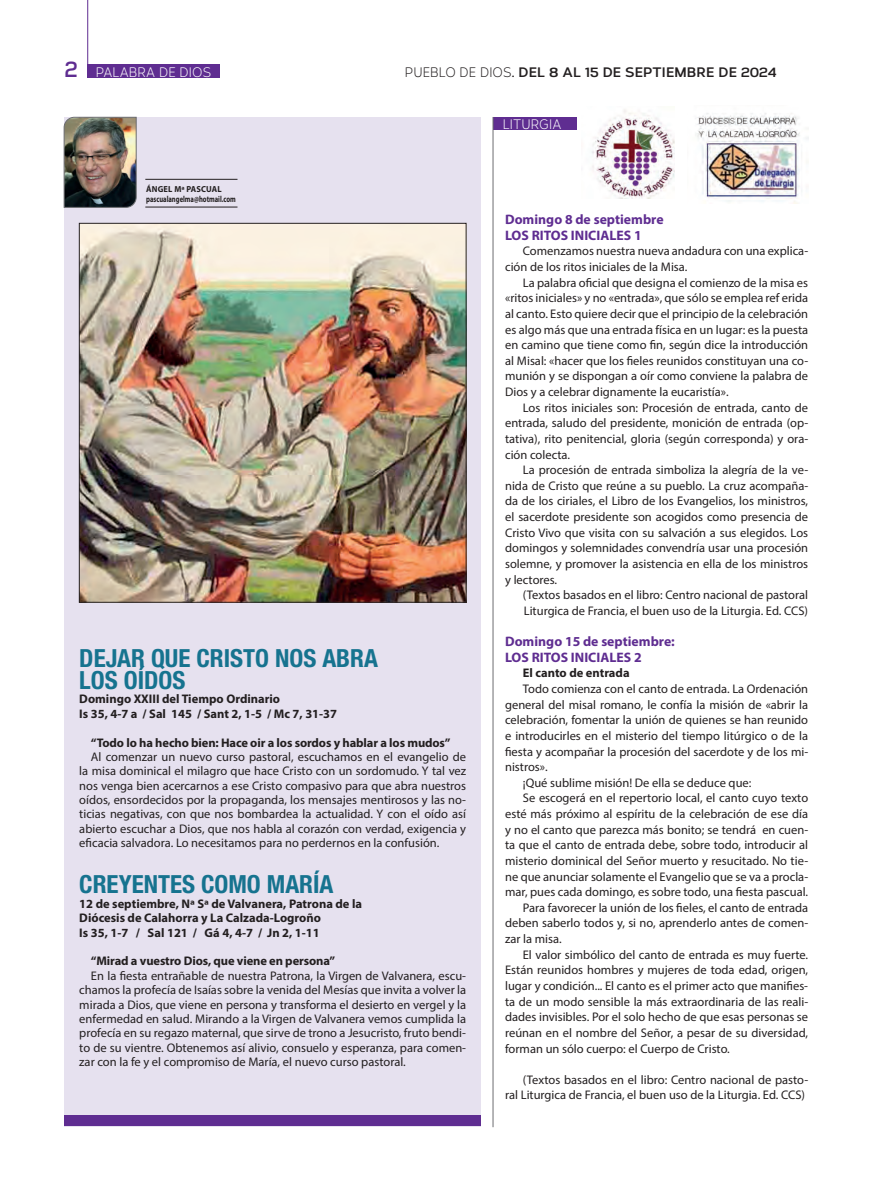
<style>
.page{position:relative;width:872px;height:1191px;background:#fff}
.page>*{position:absolute;margin:0;border:0;box-sizing:border-box;transform-origin:0 0}
.t1{font:700 condensed 25px/22.5px "Helvetica Neue LT Std";color:#16738f}
.t2{font:700 22.5px "Corbert";color:#5f2d91;scale:.9 1}
.t3{font:700 13.75px/15.6px "Myriad Pro";color:#5f2d91}
.t4{font:700 13.75px "Corbert";letter-spacing:.01em;color:#231f20}
.t5{font:13.75px "Corbert";letter-spacing:.01em;color:#fff;scale:.9 1}
.t6{font:12.5px/15.6px "Myriad Pro";color:#231f20;text-align:justify}
.t7{font:700 12.5px/14.4px "Myriad Pro";color:#231f20}
.t8{font:700 8.75px/10px "Myriad Pro";color:#231f20;scale:.95 1}
.s1{font-weight:400}
</style>
<div class="page">
<div style="left:64px;top:117px;width:416px;height:1009px;background:#e6e1ef"></div>
<div style="left:88px;top:65px;width:132px;height:13px;background:#5f2d91"></div>
<hr style="left:87px;top:0;width:1px;height:78px;background:#5f2d91">
<img style="left:63px;top:117px;width:74px;height:91px">
<hr style="left:145px;top:207px;width:92px;height:1px;background:#231f20">
<hr style="left:145px;top:179px;width:92px;height:1px;background:#231f20">
<div style="left:64px;top:1114px;width:416px;height:11px;background:#5f2d91"></div>
<div style="left:493px;top:117px;width:83px;height:12px;background:#5f2d91"></div>
<hr style="left:493px;top:117px;width:1px;height:1010px;background:#6c6d70">
<img style="left:81px;top:225px;width:383px;height:375px">
<div style="left:79px;top:223px;width:387px;height:379px;border:1px solid #231f20"></div>
<img style="left:591px;top:109px;width:83px;height:89px">
<img style="left:695px;top:113px;width:114px;height:90px">
<h2 class="t2" style="left:65px;top:52px;width:16px">2</h2>
<p class="t5" style="left:96px;top:62px;width:130px">PALABRA DE DIOS</p>
<p class="t4" style="left:405px;top:62px;width:373px"><span class="s1">PUEBLO DE DIOS</span>. DEL 8 AL 15 DE SEPTIEMBRE DE 2024</p>
<p class="t8" style="left:146px;top:184px;width:96px">ÁNGEL Mª PASCUAL pascualangelma@hotmail.com</p>
<h1 class="t1" style="left:79px;top:646px;width:300px">DEJAR QUE CRISTO NOS ABRA<br>LOS OÍDOS</h1>
<p class="t7" style="left:79px;top:691px;width:259px">Domingo XXIII del Tiempo Ordinario<br>Is 35, 4-7 a / Sal 145 / Sant 2, 1-5 / Mc 7, 31-37</p>
<p class="t7" style="left:91px;top:734px;width:361px">“Todo lo ha hecho bien: Hace oir a los sordos y hablar a los mudos”</p>
<p class="t6" style="left:79px;top:749px;width:388px;line-height:14.4px;text-indent:12px">Al comenzar un nuevo curso pastoral, escuchamos en el evangelio de la misa dominical el milagro que hace Cristo con un sordomudo. Y tal vez nos venga bien acercarnos a ese Cristo compasivo para que abra nuestros oídos, ensordecidos por la propaganda, los mensajes mentirosos y las no&shy;ticias negativas, con que nos bombardea la actualidad. Y con el oído así abierto escuchar a Dios, que nos habla al corazón con verdad, exigencia y eficacia salvadora. Lo necesitamos para no perdernos en la confusión.</p>
<h1 class="t1" style="left:79px;top:873px;width:256px">CREYENTES COMO MARÍA</h1>
<p class="t7" style="left:79px;top:896px;width:284px">12 de septiembre, Nª Sª de Valvanera, Patrona de la<br>Diócesis de Calahorra y La Calzada-Logroño<br>Is 35, 1-7 / Sal 121 / Gá 4, 4-7 / Jn 2, 1-11</p>
<p class="t7" style="left:91px;top:953px;width:246px">“Mirad a vuestro Dios, que viene en persona”</p>
<p class="t6" style="left:79px;top:968px;width:388px;line-height:14.4px;text-indent:12px">En la fiesta entrañable de nuestra Patrona, la Virgen de Valvanera, escu&shy;chamos la profecía de Isaías sobre la venida del Mesías que invita a volver la mirada a Dios, que viene en persona y transforma el desierto en vergel y la enfermedad en salud. Mirando a la Virgen de Valvanera vemos cumplida la profecía en su regazo maternal, que sirve de trono a Jesucristo, fruto bendi&shy;to de su vientre. Obtenemos así alivio, consuelo y esperanza, para comen&shy;zar con la fe y el compromiso de María, el nuevo curso pastoral.</p>
<p class="t5" style="left:503px;top:114px;width:67px">LITURGIA</p>
<p class="t3" style="left:505px;top:211px;width:160px">Domingo 8 de septiembre<br>LOS RITOS INICIALES 1</p>
<p class="t6" style="left:505px;top:243px;width:304px;text-indent:18px">Comenzamos nuestra nueva andadura con una explica&shy;ción de los ritos iniciales de la Misa.</p>
<p class="t6" style="left:505px;top:274px;width:304px;text-indent:18px">La palabra oficial que designa el comienzo de la misa es «ritos iniciales» y no «entrada», que sólo se emplea ref erida al canto. Esto quiere decir que el principio de la celebración es algo más que una entrada física en un lugar: es la puesta en camino que tiene como fin, según dice la introducción al Misal: «hacer que los fieles reunidos constituyan una co&shy;munión y se dispongan a oír como conviene la palabra de Dios y a celebrar dignamente la eucaristía».</p>
<p class="t6" style="left:505px;top:399px;width:304px;text-indent:18px">Los ritos iniciales son: Procesión de entrada, canto de entrada, saludo del presidente, monición de entrada (op&shy;tativa), rito penitencial, gloria (según corresponda) y ora&shy;ción colecta.</p>
<p class="t6" style="left:505px;top:462px;width:304px;text-indent:18px">La procesión de entrada simboliza la alegría de la ve&shy;nida de Cristo que reúne a su pueblo. La cruz acompaña&shy;da de los ciriales, el Libro de los Evangelios, los ministros, el sacerdote presidente son acogidos como presencia de Cristo Vivo que visita con su salvación a sus elegidos. Los domingos y solemnidades convendría usar una procesión solemne, y promover la asistencia en ella de los ministros y lectores.</p>
<p class="t6" style="left:523px;top:587px;width:287px">(Textos basados en el libro: Centro nacional de pastoral<br>Liturgica de Francia, el buen uso de la Liturgia. Ed. CCS)</p>
<p class="t3" style="left:505px;top:633px;width:171px">Domingo 15 de septiembre:<br>LOS RITOS INICIALES 2</p>
<p class="t7" style="left:523px;top:665px;width:108px">El canto de entrada</p>
<p class="t6" style="left:523px;top:681px;width:287px">Todo comienza con el canto de entrada. La Ordenación</p>
<p class="t6" style="left:505px;top:696px;width:304px">general del misal romano, le confía la misión de «abrir la</p>
<p class="t6" style="left:505px;top:712px;width:304px">celebración, fomentar la unión de quienes se han reunido</p>
<p class="t6" style="left:505px;top:727px;width:304px">e introducirles en el misterio del tiempo litúrgico o de la</p>
<p class="t6" style="left:505px;top:743px;width:304px">fiesta y acompañar la procesión del sacerdote y de los mi-</p>
<p class="t6" style="left:505px;top:759px;width:44px">nistros».</p>
<p class="t6" style="left:523px;top:774px;width:230px">¡Qué sublime misión! De ella se deduce que:</p>
<p class="t6" style="left:523px;top:790px;width:287px">Se escogerá en el repertorio local, el canto cuyo texto</p>
<p class="t6" style="left:505px;top:806px;width:304px">esté más próximo al espíritu de la celebración de ese día</p>
<p class="t6" style="left:505px;top:821px;width:304px">y no el canto que parezca más bonito; se tendrá en cuen-</p>
<p class="t6" style="left:505px;top:837px;width:304px">ta que el canto de entrada debe, sobre todo, introducir al</p>
<p class="t6" style="left:505px;top:852px;width:304px">misterio dominical del Señor muerto y resucitado. No tie-</p>
<p class="t6" style="left:505px;top:868px;width:304px">ne que anunciar solamente el Evangelio que se va a procla-</p>
<p class="t6" style="left:505px;top:884px;width:304px">mar, pues cada domingo, es sobre todo, una fiesta pascual.</p>
<p class="t6" style="left:523px;top:899px;width:287px">Para favorecer la unión de los fieles, el canto de entrada</p>
<p class="t6" style="left:505px;top:915px;width:304px">deben saberlo todos y, si no, aprenderlo antes de comen-</p>
<p class="t6" style="left:505px;top:931px;width:58px">zar la misa.</p>
<p class="t6" style="left:523px;top:946px;width:287px">El valor simbólico del canto de entrada es muy fuerte.</p>
<p class="t6" style="left:505px;top:962px;width:304px">Están reunidos hombres y mujeres de toda edad, origen,</p>
<p class="t6" style="left:505px;top:977px;width:304px">lugar y condición... El canto es el primer acto que manifies-</p>
<p class="t6" style="left:505px;top:993px;width:304px">ta de un modo sensible la más extraordinaria de las reali-</p>
<p class="t6" style="left:505px;top:1009px;width:304px">dades invisibles. Por el solo hecho de que esas personas se</p>
<p class="t6" style="left:505px;top:1024px;width:304px">reúnan en el nombre del Señor, a pesar de su diversidad,</p>
<p class="t6" style="left:505px;top:1040px;width:226px">forman un sólo cuerpo: el Cuerpo de Cristo.</p>
<p class="t6" style="left:505px;top:1071px;width:304px;text-align:right">(Textos basados en el libro: Centro nacional de pasto-<br>ral Liturgica de Francia, el buen uso de la Liturgia. Ed. CCS)</p>
</div>
